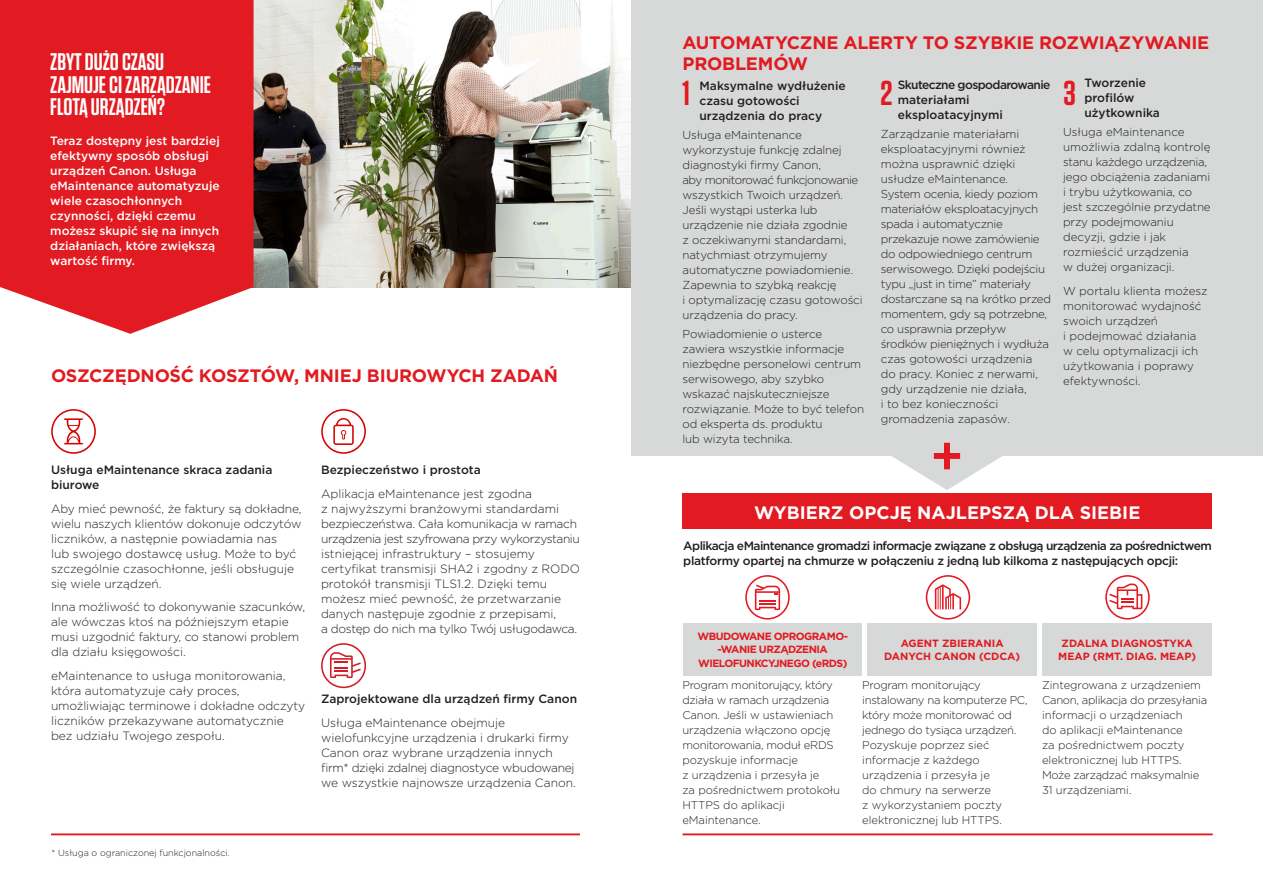
<style>
.page{position:relative;width:1263px;height:893px;background:#fff}
.page>*{position:absolute;margin:0;border:0;box-sizing:border-box;transform-origin:0 0}
.Body{font:600 34.5px "Tungsten";color:#e21a21}
.Body-2{font:600 24px/22.5px "Tungsten";color:#fff}
.Body-3{font:700 18px/21px "Gotham";letter-spacing:-.015em;color:#e21a21}
.Box_Heading{font:700 18px "Gotham";color:#fff}
.Body_Text{font:300 12px/15px "Gotham";color:#231f20}
.Body-4{font:500 12px/15px "Gotham";color:#fff}
.Body-5{font:500 12px/15px "Gotham";color:#231f20}
.Body_header{font:500 12px/15px "Gotham";letter-spacing:-.03em;color:#231f20}
.Body_header-2{font:500 12px/15px "Gotham";color:#231f20}
.Body_Text-2{font:300 11.55px/15px "Gotham";letter-spacing:-.01em;color:#231f20}
.Body_Text-3{font:300 11.25px/15px "Gotham";letter-spacing:-.01em;color:#231f20}
.Box_Heading-2{font:700 10.5px/13.5px "Gotham";color:#e21a21;text-align:center}
.Box_Heading-3{font:700 10.5px/13.5px "Gotham";letter-spacing:-.05em;color:#e21a21;text-align:center}
.t1{font:300 9px "Gotham";color:#231f20}
.s1{font-size:11.25px}
.s2{font-size:12px}
</style>
<div class="page">
<hr style="left:51px;top:833px;width:529px;height:2px;background:#e21a21">
<hr style="left:682px;top:833px;width:531px;height:2px;background:#e21a21">
<img style="left:254px;top:0;width:377px;height:287px">
<svg style="left:0;top:0;width:254px;height:334px;background:#e32a30"></svg>
<svg style="left:745px;top:575px;width:45px;height:45px"></svg>
<div style="left:683px;top:623px;width:179px;height:52px;background:#d6d9d8"></div>
<div style="left:867px;top:623px;width:170px;height:52px;background:#d6d9d8"></div>
<div style="left:1042px;top:623px;width:170px;height:52px;background:#d6d9d8"></div>
<div style="left:682px;top:493px;width:530px;height:36px;background:#e21a21"></div>
<div style="left:631px;top:0;width:632px;height:456px;background:#d6d9d8"></div>
<svg style="left:892px;top:442px;width:110px;height:48px"></svg>
<svg style="left:926px;top:575px;width:44px;height:45px"></svg>
<svg style="left:321px;top:643px;width:45px;height:45px"></svg>
<svg style="left:51px;top:409px;width:45px;height:45px"></svg>
<svg style="left:321px;top:409px;width:45px;height:45px"></svg>
<svg style="left:1105px;top:575px;width:45px;height:45px"></svg>
<p class="Body-2" style="left:50px;top:51px;width:162px">ZBYT DUŻO CZASU<br>ZAJMUJE CI ZARZĄDZANIE<br>FLOTĄ URZĄDZEŃ?</p>
<p class="Body-4" style="left:50px;top:133px;width:171px">Teraz dostępny jest bardziej efektywny sposób obsługi urządzeń Canon. Usługa eMaintenance automatyzuje wiele czasochłonnych czynności, dzięki czemu możesz skupić się na innych działaniach, które zwiększą wartość firmy.</p>
<p class="Body-3" style="left:51px;top:365px;width:508px">OSZCZĘDNOŚĆ KOSZTÓW, MNIEJ BIUROWYCH ZADAŃ</p>
<p class="Body_header-2" style="left:51px;top:462px;width:223px">Usługa eMaintenance skraca zadania biurowe</p>
<p class="Body_Text" style="left:51px;top:501px;width:252px">Aby mieć pewność, że faktury są dokładne, wielu naszych klientów dokonuje odczytów liczników, a następnie powiadamia nas<br>lub swojego dostawcę usług. Może to być szczególnie czasochłonne, jeśli obsługuje się wiele urządzeń.</p>
<p class="Body_Text" style="left:51px;top:599px;width:256px">Inna możliwość to dokonywanie szacunków, ale wówczas ktoś na późniejszym etapie musi uzgodnić faktury, co stanowi problem dla działu księgowości.</p>
<p class="Body_Text" style="left:51px;top:668px;width:256px">eMaintenance to usługa monitorowania, która automatyzuje cały proces, umożliwiając terminowe i dokładne odczyty liczników przekazywane automatycznie bez udziału Twojego zespołu.</p>
<p class="Body-5" style="left:321px;top:462px;width:161px">Bezpieczeństwo i prostota</p>
<p class="Body_Text" style="left:321px;top:486px;width:261px">Aplikacja eMaintenance jest zgodna<br>z najwyższymi branżowymi standardami bezpieczeństwa. Cała komunikacja w ramach urządzenia jest szyfrowana przy wykorzystaniu istniejącej infrastruktury – stosujemy certyfikat transmisji SHA2 i zgodny z RODO protokół transmisji TLS1.2. Dzięki temu możesz mieć pewność, że przetwarzanie danych następuje zgodnie z przepisami,<br>a dostęp do nich ma tylko Twój usługodawca.</p>
<p class="Body-5" style="left:321px;top:691px;width:258px">Zaprojektowane dla urządzeń firmy Canon</p>
<p class="Body_Text" style="left:321px;top:715px;width:256px">Usługa eMaintenance obejmuje wielofunkcyjne urządzenia i drukarki firmy Canon oraz wybrane urządzenia innych firm* dzięki zdalnej diagnostyce wbudowanej we wszystkie najnowsze urządzenia Canon.</p>
<p class="t1" style="left:52px;top:847px;width:180px">* Usługa o ograniczonej funkcjonalności.</p>
<p class="Body-3" style="left:682px;top:32px;width:528px">AUTOMATYCZNE ALERTY TO SZYBKIE ROZWIĄZYWANIE<br>PROBLEMÓW</p>
<p class="Body" style="left:881px;top:75px;width:14px">2</p>
<p class="Body-5" style="left:1084px;top:75px;width:77px">Tworzenie profilów użytkownika</p>
<p class="Body_Text-2" style="left:1063px;top:124px;width:149px">Usługa eMaintenance umożliwia zdalną kontrolę stanu każdego urządzenia, jego obciążenia zadaniami i trybu użytkowania, co jest szczególnie przydatne przy podejmowaniu decyzji, gdzie i jak rozmieścić urządzenia<br>w dużej organizacji.</p>
<p class="Body_Text-2" style="left:1063px;top:283px;width:146px">W portalu klienta możesz monitorować wydajność swoich urządzeń<br>i podejmować działania w celu optymalizacji ich użytkowania i poprawy efektywności.</p>
<p class="Body-5" style="left:898px;top:77px;width:154px">Skuteczne gospodarowanie materiałami eksploatacyjnymi</p>
<p class="Body_Text-2" style="left:881px;top:126px;width:172px">Zarządzanie materiałami eksploatacyjnymi również można usprawnić dzięki usłudze eMaintenance.<br>System ocenia, kiedy poziom materiałów eksploatacyjnych spada i automatycznie przekazuje nowe zamówienie do odpowiedniego centrum serwisowego. Dzięki podejściu typu „just in time” materiały dostarczane są na krótko przed momentem, gdy są potrzebne, co usprawnia przepływ środków pieniężnych i wydłuża czas gotowości urządzenia<br>do pracy. Koniec z nerwami, gdy urządzenie nie działa,<br>i to bez konieczności gromadzenia zapasów<span class="s1">.</span></p>
<p class="Body" style="left:682px;top:75px;width:9px">1</p>
<p class="Body" style="left:1063px;top:75px;width:14px">3</p>
<p class="Body-5" style="left:699px;top:78px;width:148px">Maksymalne wydłużenie czasu gotowości urządzenia do pracy</p>
<p class="Body_Text-2" style="left:682px;top:127px;width:182px">Usługa eMaintenance wykorzystuje funkcję zdalnej diagnostyki firmy Canon,<br>aby monitorować funkcjonowanie wszystkich Twoich urządzeń.<br>Jeśli wystąpi usterka lub urządzenie nie działa zgodnie<br>z oczekiwanymi standardami, natychmiast otrzymujemy automatyczne powiadomienie.<br>Zapewnia to szybką reakcję<br>i optymalizację czasu gotowości urządzenia do pracy.</p>
<p class="Body_Text-2" style="left:682px;top:327px;width:183px">Powiadomienie o usterce zawiera wszystkie informacje niezbędne personelowi centrum serwisowego, aby szybko wskazać najskuteczniejsze rozwiązanie. Może to być telefon od eksperta ds. produktu<br>lub wizyta technika.</p>
<p class="Box_Heading" style="left:754px;top:500px;width:388px">WYBIERZ OPCJĘ NAJLEPSZĄ DLA SIEBIE</p>
<p class="Body_header" style="left:683px;top:538px;width:530px">Aplikacja eMaintenance gromadzi informacje związane z obsługą urządzenia za pośrednictwem platformy opartej na chmurze w połączeniu z jedną lub kilkoma z następujących opcji:</p>
<p class="Box_Heading-3" style="left:697px;top:629px;width:152px">WBUDOWANE OPROGRAMO--WANIE URZĄDZENIA<br>WIELOFUNKCYJNEGO (eRDS)</p>
<p class="Box_Heading-2" style="left:884px;top:636px;width:137px">AGENT ZBIERANIA<br>DANYCH CANON (CDCA)</p>
<p class="Box_Heading-2" style="left:1058px;top:636px;width:139px">ZDALNA DIAGNOSTYKA<br>MEAP (RMT. DIAG. MEAP)</p>
<p class="Body_Text-3" style="left:682px;top:677px;width:159px">Program monitorujący, który działa w ramach urządzenia<br>Canon. Jeśli w ustawieniach urządzenia włączono opcję monitorowania, moduł eRDS pozyskuje informacje<br>z urządzenia i przesyła je<br>za pośrednictwem protokołu<br>HTTPS do aplikacji eMaintenance.</p>
<p class="Body_Text-3" style="left:862px;top:677px;width:167px">Program monitorujący instalowany na komputerze PC, który może monitorować od jednego do tysiąca urządzeń.<br>Pozyskuje poprzez sieć informacje z każdego urządzenia i przesyła je<br>do chmury na serwerze<br>z wykorzystaniem poczty elektronicznej lub HTTPS.</p>
<p class="Body_Text-3" style="left:1042px;top:677px;width:167px">Zintegrowana z urządzeniem<br>Canon, aplikacja do przesyłania informacji o urządzeniach<br>do aplikacji eMaintenance<br>za pośrednictwem poczty elektronicznej lub HTTPS.<br>Może zarządzać maksymalnie<br>31 urządzeniami<span class="s2">.</span></p>
</div>
